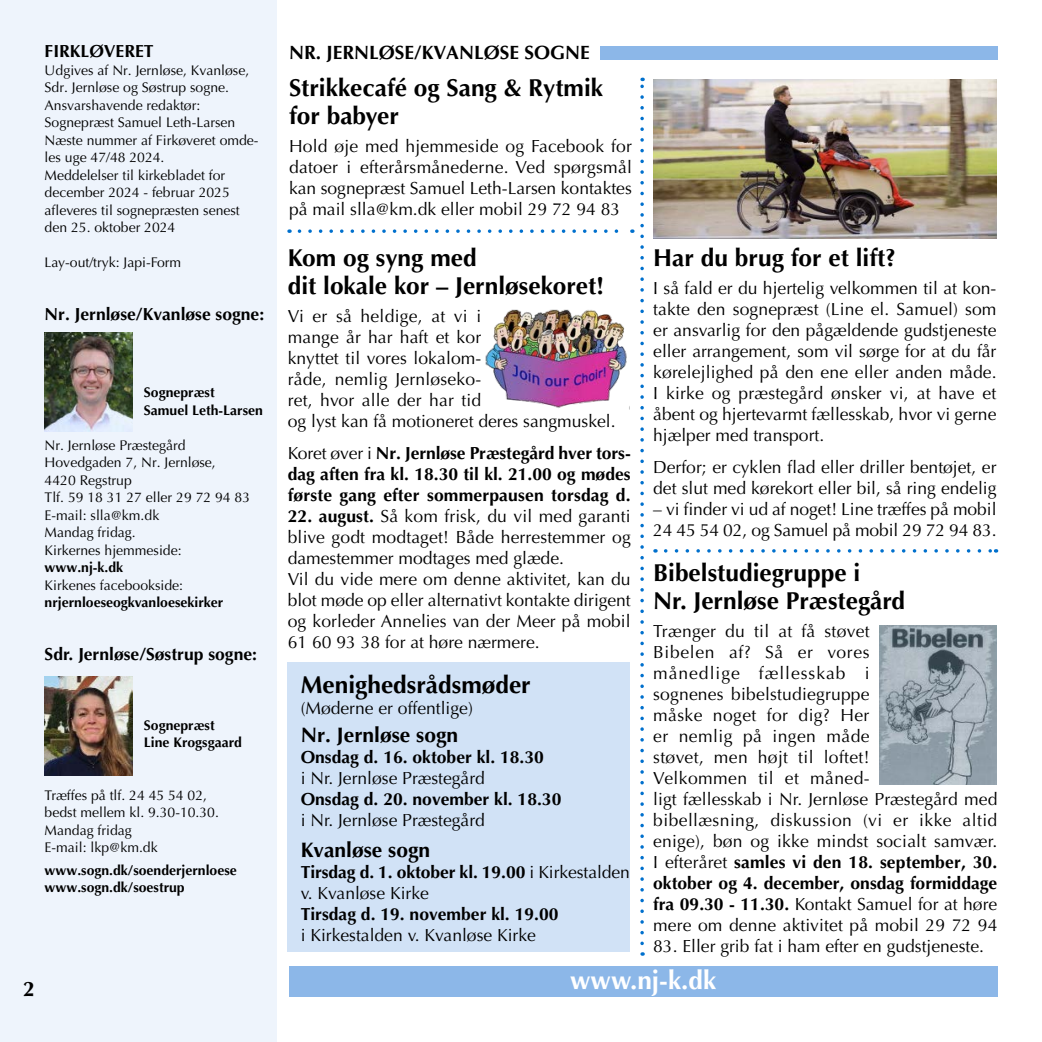
<style>
.page{position:relative;width:1042px;height:1042px;background:#fff}
.page>*{position:absolute;margin:0;border:0;box-sizing:border-box;transform-origin:0 0}
.t1{font:700 26.25px "Optima";color:#fff}
.t2{font:700 24.5px/28px "Optima";color:#000}
.t3{font:700 21px "Optima";color:#000}
.t4{font:700 19.25px "Optima";color:#000}
.t5{font:17.5px/21px "Optima";color:#000}
.t6{font:700 17.5px/21px "Optima";color:#000;text-align:justify}
.t7{font:14px/17.5px "Optima";color:#000}
.t8{font:700 14px/17.5px "Optima";color:#000}
.t9{font:14px "Optima";color:#000}
.s1{font-weight:400}
.s2{font-weight:700}
</style>
<div class="page">
<svg style="left:640px;top:78px;width:4px;height:865px"></svg>
<div style="left:0;top:0;width:277px;height:1042px;background:#eef4fc"></div>
<img style="left:45px;top:332px;width:88px;height:99px">
<div style="left:600px;top:46px;width:397px;height:14px;background:#8cb7e8"></div>
<div style="left:289px;top:965px;width:708px;height:31px;background:#8cb7e8"></div>
<div style="left:287px;top:662px;width:343px;height:289px;background:#d1e2f6"></div>
<img style="left:45px;top:676px;width:88px;height:99px">
<img style="left:653px;top:79px;width:343px;height:159px">
<svg style="left:290px;top:229px;width:9px;height:4px"></svg>
<svg style="left:299px;top:229px;width:334px;height:4px"></svg>
<svg style="left:665px;top:549px;width:331px;height:3px"></svg>
<img style="left:879px;top:625px;width:117px;height:159px">
<img style="left:485px;top:309px;width:145px;height:101px">
<p class="t6" style="left:45px;top:41px;width:110px">FIRKLØVERET</p>
<p class="t7" style="left:45px;top:62px;width:215px">Udgives af Nr. Jernløse, Kvanløse,<br>Sdr. Jernløse og Søstrup sogne.<br>Ansvarshavende redaktør:<br>Sognepræst Samuel Leth-Larsen<br>Næste nummer af Firkøveret omde&shy;les uge 47/48 2024.<br>Meddelelser til kirkebladet for december 2024 - februar 2025 afleveres til sognepræsten senest den 25. oktober 2024</p>
<p class="t7" style="left:45px;top:254px;width:138px">Lay-out/tryk: Japi-Form</p>
<p class="t6" style="left:45px;top:304px;width:221px">Nr. Jernløse/Kvanløse sogne:</p>
<p class="t8" style="left:144px;top:384px;width:121px">Sognepræst<br>Samuel Leth-Larsen</p>
<p class="t7" style="left:45px;top:436px;width:207px">Nr. Jernløse Præstegård<br>Hovedgaden 7, Nr. Jernløse,<br>4420 Regstrup<br>Tlf. 59 18 31 27 eller 29 72 94 83<br>E-mail: slla@km.dk<br>Mandag fridag.<br>Kirkernes hjemmeside:</p>
<p class="t8" style="left:45px;top:559px;width:80px">www.nj-k.dk</p>
<p class="t9" style="left:45px;top:577px;width:140px">Kirkenes facebookside:</p>
<p class="t8" style="left:45px;top:594px;width:180px">nrjernloeseogkvanloesekirker</p>
<p class="t6" style="left:45px;top:643px;width:214px">Sdr. Jernløse/Søstrup sogne:</p>
<p class="t8" style="left:144px;top:716px;width:100px">Sognepræst<br>Line Krogsgaard</p>
<p class="t7" style="left:45px;top:786px;width:176px">Træffes på tlf. 24 45 54 02, bedst mellem kl. 9.30-10.30.<br>Mandag fridag<br>E-mail: lkp@km.dk</p>
<p class="t8" style="left:45px;top:861px;width:194px">www.sogn.dk/soenderjernloese www.sogn.dk/soestrup</p>
<p class="t3" style="left:23px;top:976px;width:13px">2</p>
<p class="t4" style="left:289px;top:41px;width:302px">NR. JERNLØSE/KVANLØSE SOGNE</p>
<h2 class="t2" style="left:289px;top:74px;width:315px">Strikkecafé og Sang &amp; Rytmik for babyer</h2>
<p class="t5" style="left:289px;top:135px;width:344px;text-align:justify">Hold øje med hjemmeside og Facebook for datoer i efterårsmånederne. Ved spørgsmål kan sognepræst Samuel Leth-Larsen kontaktes på mail slla@km.dk eller mobil 29 72 94 83</p>
<h2 class="t2" style="left:288px;top:244px;width:318px">Kom og syng med<br>dit lokale kor – Jernløsekoret!</h2>
<p class="t5" style="left:288px;top:306px;width:329px">Vi er så heldige, at vi i<br>mange år har haft et kor<br>knyttet til vores lokalom-<br>råde, nemlig Jernløseko-<br>ret, hvor alle der har tid<br>og lyst kan få motioneret deres sangmuskel.</p>
<p class="t6" style="left:288px;top:442px;width:344px"><span class="s1">Koret øver i</span> Nr. Jernløse Præstegård hver tors&shy;dag aften fra kl. 18.30 til kl. 21.00 og mødes første gang efter sommerpausen torsdag d.</p>
<p class="t5" style="left:288px;top:505px;width:345px"><span class="s2">22. august.</span> Så kom frisk, du vil med garanti blive godt modtaget! Både herrestemmer og damestemmer modtages med glæde.<br>Vil du vide mere om denne aktivitet, kan du blot møde op eller alternativt kontakte dirigent og korleder Annelies van der Meer på mobil 61 60 93 38 for at høre nærmere.</p>
<h2 class="t2" style="left:301px;top:671px;width:232px">Menighedsrådsmøder</h2>
<p class="t5" style="left:301px;top:697px;width:174px">(Møderne er offentlige)</p>
<p class="t3" style="left:301px;top:722px;width:159px">Nr. Jernløse sogn</p>
<p class="t6" style="left:301px;top:746px;width:245px">Onsdag d. 16. oktober kl. 18.30</p>
<p class="t5" style="left:301px;top:767px;width:186px">i Nr. Jernløse Præstegård</p>
<p class="t6" style="left:301px;top:788px;width:262px">Onsdag d. 20. november kl. 18.30</p>
<p class="t5" style="left:301px;top:809px;width:186px">i Nr. Jernløse Præstegård</p>
<p class="t3" style="left:301px;top:838px;width:131px">Kvanløse sogn</p>
<p class="t5" style="left:301px;top:862px;width:331px"><span class="s2">Tirsdag d. 1. oktober kl. 19.00</span> i Kirkestalden v. Kvanløse Kirke</p>
<p class="t6" style="left:301px;top:904px;width:259px">Tirsdag d. 19. november kl. 19.00</p>
<p class="t5" style="left:301px;top:925px;width:237px">i Kirkestalden v. Kvanløse Kirke</p>
<h2 class="t2" style="left:653px;top:244px;width:244px">Har du brug for et lift?</h2>
<p class="t5" style="left:653px;top:278px;width:345px;text-align:justify">I så fald er du hjertelig velkommen til at kon&shy;takte den sognepræst (Line el. Samuel) som er ansvarlig for den pågældende gudstjeneste eller arrangement, som vil sørge for at du får kørelejlighed på den ene eller anden måde.<br>I kirke og præstegård ønsker vi, at have et åbent og hjertevarmt fællesskab, hvor vi gerne hjælper med transport.</p>
<p class="t5" style="left:653px;top:456px;width:345px">Derfor; er cyklen flad eller driller bentøjet, er det slut med kørekort eller bil, så ring endelig</p>
<p class="t5" style="left:653px;top:498px;width:345px">– vi finder vi ud af noget! Line træffes på mobil<br>24 45 54 02, og Samuel på mobil 29 72 94 83.</p>
<h2 class="t2" style="left:653px;top:559px;width:253px">Bibelstudiegruppe i<br>Nr. Jernløse Præstegård</h2>
<p class="t5" style="left:653px;top:621px;width:346px">Trænger du til at få støvet<br>Bibelen af? Så er vores<br>månedlige fællesskab i<br>sognenes bibelstudiegruppe<br>måske noget for dig? Her<br>er nemlig på ingen måde<br>støvet, men højt til loftet!<br>Velkommen til et måned-<br>ligt fællesskab i Nr. Jernløse Præstegård med bibellæsning, diskussion (vi er ikke altid enige), bøn og ikke mindst socialt samvær.<br>I efteråret <span class="s2">samles vi den 18. september, 30. oktober og 4. december, onsdag formiddage fra 09.30 - 11.30.</span> Kontakt Samuel for at høre mere om denne aktivitet på mobil 29 72 94</p>
<p class="t5" style="left:653px;top:936px;width:332px">83. Eller grib fat i ham efter en gudstjeneste.</p>
<h1 class="t1" style="left:570px;top:964px;width:147px">www.nj-k.dk</h1>
</div>
